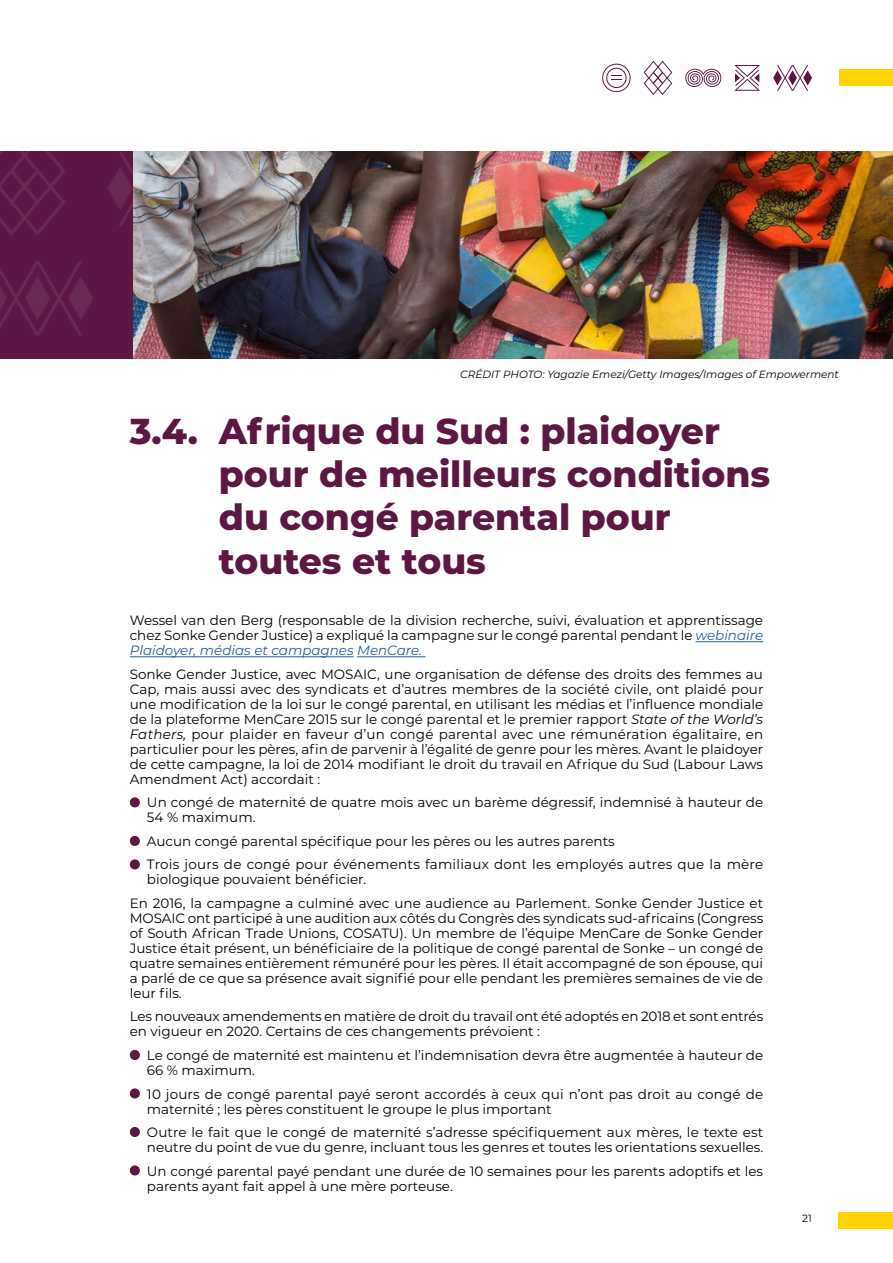
<style>
.page{position:relative;width:893px;height:1263px;background:#fff}
.page>*{position:absolute;margin:0;border:0;box-sizing:border-box;transform-origin:0 0}
.t1{font:800 36px/43.2px "Montserrat";color:#5c1742}
.t2{font:13.5px/15px "Montserrat";color:#000}
.t3{font:italic 10.5px "Montserrat";color:#000}
.t4{font:10.5px "Montserrat";color:#000}
.s1{font-style:italic;color:#215e9e}
.s2{font-style:italic}
</style>
<div class="page">
<img style="left:0;top:151px;width:893px;height:208px">
<hr style="left:695px;top:641px;width:68px;height:1px;background:#215e9e">
<hr style="left:130px;top:656px;width:224px;height:1px;background:#215e9e">
<hr style="left:357px;top:656px;width:68px;height:1px;background:#215e9e">
<div style="left:130px;top:797px;width:10px;height:10px;background:#5c1742;border-radius:50%"></div>
<div style="left:130px;top:836px;width:10px;height:10px;background:#5c1742;border-radius:50%"></div>
<div style="left:130px;top:859px;width:10px;height:10px;background:#5c1742;border-radius:50%"></div>
<div style="left:130px;top:1050px;width:10px;height:10px;background:#5c1742;border-radius:50%"></div>
<div style="left:130px;top:1088px;width:10px;height:10px;background:#5c1742;border-radius:50%"></div>
<div style="left:130px;top:1127px;width:10px;height:10px;background:#5c1742;border-radius:50%"></div>
<div style="left:130px;top:1165px;width:10px;height:10px;background:#5c1742;border-radius:50%"></div>
<div style="left:839px;top:70px;width:54px;height:16px;background:#ffd400"></div>
<svg style="left:644px;top:61px;width:28px;height:34px"></svg>
<svg style="left:734px;top:65px;width:26px;height:26px"></svg>
<svg style="left:602px;top:64px;width:29px;height:28px"></svg>
<svg style="left:773px;top:65px;width:39px;height:26px"></svg>
<svg style="left:685px;top:69px;width:36px;height:18px"></svg>
<div style="left:839px;top:1212px;width:54px;height:16px;background:#ffd400"></div>
<p class="t3" style="left:460px;top:367px;width:380px">CRÉDIT PHOTO: Yagazie Emezi/Getty Images/Images of Empowerment</p>
<h1 class="t1" style="left:219px;top:408px;width:553px;text-indent:-89px">3.4. Afrique du Sud : plaidoyer pour de meilleurs conditions du congé parental pour toutes et tous</h1>
<p class="t2" style="left:130px;top:613px;width:635px;text-align:justify">Wessel van den Berg (responsable de la division recherche, suivi, évaluation et apprentissage chez Sonke Gender Justice) a expliqué la campagne sur le congé parental pendant le <span class="s1">webinaire Plaidoyer, médias et campagnes MenCare.</span></p>
<p class="t2" style="left:130px;top:666px;width:635px;text-align:justify">Sonke Gender Justice, avec MOSAIC, une organisation de défense des droits des femmes au Cap, mais aussi avec des syndicats et d’autres membres de la société civile, ont plaidé pour une modification de la loi sur le congé parental, en utilisant les médias et l’influence mondiale de la plateforme MenCare 2015 sur le congé parental et le premier rapport <span class="s2">State of the World’s Fathers,</span> pour plaider en faveur d’un congé parental avec une rémunération égalitaire, en particulier pour les pères, afin de parvenir à l’égalité de genre pour les mères. Avant le plaidoyer de cette campagne, la loi de 2014 modifiant le droit du travail en Afrique du Sud (Labour Laws Amendment Act) accordait :</p>
<p class="t2" style="left:147px;top:795px;width:618px">Un congé de maternité de quatre mois avec un barème dégressif, indemnisé à hauteur de<br>54 % maximum.</p>
<p class="t2" style="left:147px;top:829px;width:618px;line-height:23.5px">Aucun congé parental spécifique pour les pères ou les autres parents<br>Trois jours de congé pour événements familiaux dont les employés autres que la mère</p>
<p class="t2" style="left:130px;top:867px;width:635px;line-height:23.5px;text-indent:17px">biologique pouvaient bénéficier.<br>En 2016, la campagne a culminé avec une audience au Parlement. Sonke Gender Justice et</p>
<p class="t2" style="left:130px;top:910px;width:635px;text-align:justify">MOSAIC ont participé à une audition aux côtés du Congrès des syndicats sud-africains (Congress of South African Trade Unions, COSATU). Un membre de l’équipe MenCare de Sonke Gender Justice était présent, un bénéficiaire de la politique de congé parental de Sonke – un congé de quatre semaines entièrement rémunéré pour les pères. Il était accompagné de son épouse, qui a parlé de ce que sa présence avait signifié pour elle pendant les premières semaines de vie de leur fils.</p>
<p class="t2" style="left:130px;top:1009px;width:635px">Les nouveaux amendements en matière de droit du travail ont été adoptés en 2018 et sont entrés en vigueur en 2020. Certains de ces changements prévoient :</p>
<p class="t2" style="left:147px;top:1047px;width:618px">Le congé de maternité est maintenu et l’indemnisation devra être augmentée à hauteur de<br>66 % maximum.</p>
<p class="t2" style="left:147px;top:1086px;width:618px">10 jours de congé parental payé seront accordés à ceux qui n’ont pas droit au congé de maternité ; les pères constituent le groupe le plus important</p>
<p class="t2" style="left:147px;top:1124px;width:618px">Outre le fait que le congé de maternité s’adresse spécifiquement aux mères, le texte est neutre du point de vue du genre, incluant tous les genres et toutes les orientations sexuelles.</p>
<p class="t2" style="left:147px;top:1163px;width:618px">Un congé parental payé pendant une durée de 10 semaines pour les parents adoptifs et les parents ayant fait appel à une mère porteuse.</p>
<p class="t4" style="left:802px;top:1211px;width:11px">21</p>
</div>
